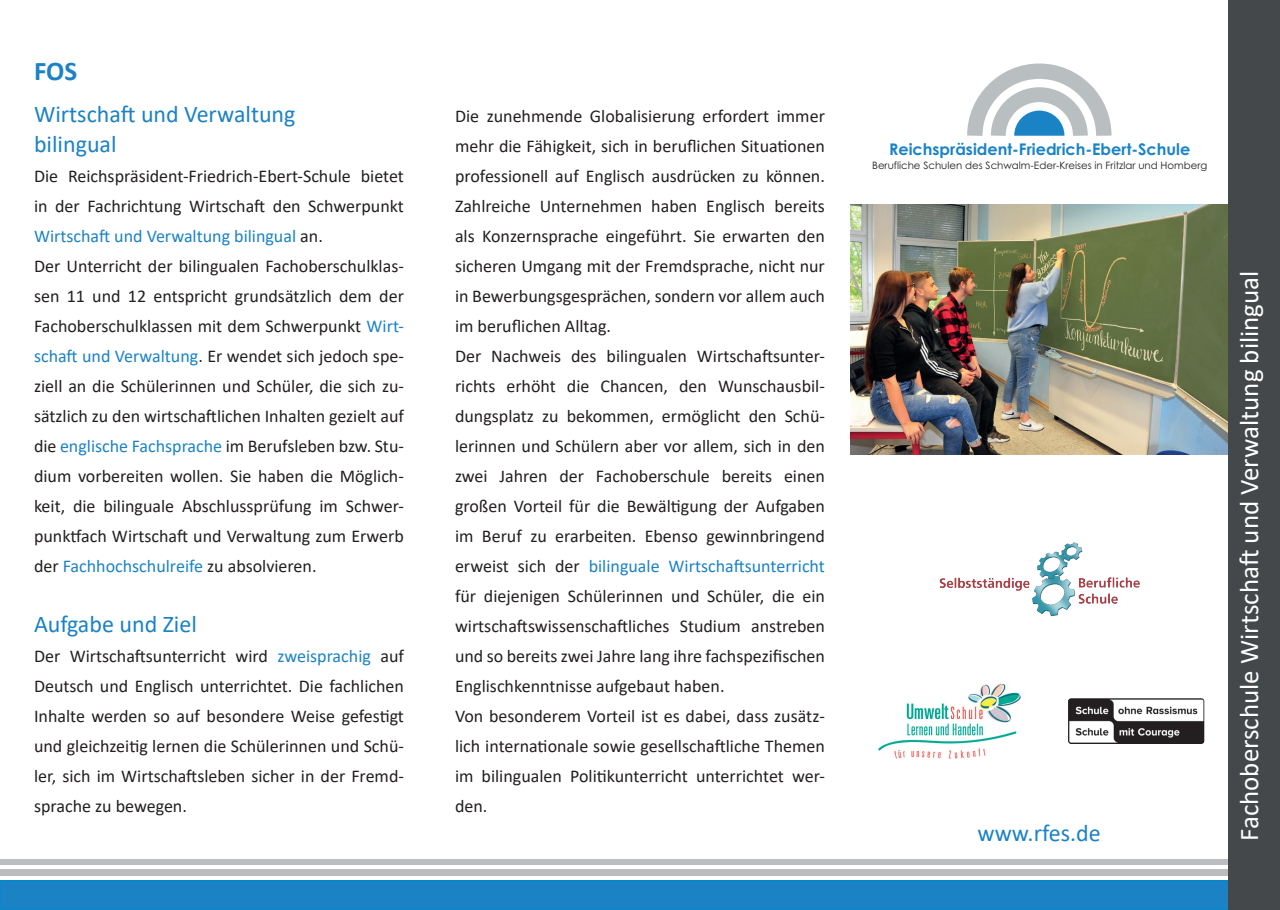
<style>
.page{position:relative;width:1280px;height:910px;background:#fff}
.page>*{position:absolute;margin:0;border:0;box-sizing:border-box;transform-origin:0 0}
.t1{font:27px "Calibri";color:#fff}
.t2{font:700 27px "Calibri";color:#1b82c5}
.t3{font:24px/30px "Calibri";color:#1b82c5}
.t4{font:18px/30px "Calibri";color:#231f20}
.t5{font:700 16.05px "Century Gothic";color:#1983c6}
.t6{font:10.2px "Century Gothic";color:#231f20}
.s1{color:#1b82c5}
</style>
<div class="page">
<img style="left:850px;top:204px;width:379px;height:251px">
<div style="left:0;top:869px;width:1229px;height:7px;background:#bcbdc0"></div>
<div style="left:0;top:859px;width:1229px;height:6px;background:#bcbdc0"></div>
<div style="left:0;top:881px;width:1228px;height:29px;background:#1b82c5"></div>
<div style="left:0;top:880px;width:1229px;height:30px;border:1px solid #008acf"></div>
<img style="left:939px;top:542px;width:201px;height:75px">
<img style="left:878px;top:683px;width:143px;height:76px">
<img style="left:1068px;top:698px;width:136px;height:46px">
<div style="left:1229px;top:0;width:51px;height:910px;background:#45484a"></div>
<svg style="left:967px;top:63px;width:145px;height:73px"></svg>
<h1 class="t2" style="left:34px;top:52px;width:45px">FOS</h1>
<h2 class="t3" style="left:34px;top:98px;width:263px">Wirtschaft und Verwaltung bilingual</h2>
<p class="t4" style="left:34px;top:160px;width:371px">Die Reichspräsident-Friedrich-Ebert-Schule bietet in der Fachrichtung Wirtschaft den Schwerpunkt <span class="s1">Wirtschaft und Verwaltung bilingual</span> an.<br>Der Unterricht der bilingualen Fachoberschulklas&shy;sen 11 und 12 entspricht grundsätzlich dem der Fachoberschulklassen mit dem Schwerpunkt <span class="s1">Wirt&shy;schaft und Verwaltung</span>. Er wendet sich jedoch spe&shy;ziell an die Schülerinnen und Schüler, die sich zu&shy;sätzlich zu den wirtschaftlichen Inhalten gezielt auf die <span class="s1">englische Fachsprache</span> im Berufsleben bzw. Stu&shy;dium vorbereiten wollen. Sie haben die Möglich&shy;keit, die bilinguale Abschlussprüfung im Schwer&shy;punktfach Wirtschaft und Verwaltung zum Erwerb der <span class="s1">Fachhochschulreife</span> zu absolvieren.</p>
<h2 class="t3" style="left:34px;top:608px;width:164px">Aufgabe und Ziel</h2>
<p class="t4" style="left:34px;top:640px;width:371px;text-align:justify">Der Wirtschaftsunterricht wird <span class="s1">zweisprachig</span> auf Deutsch und Englisch unterrichtet. Die fachlichen Inhalte werden so auf besondere Weise gefestigt und gleichzeitig lernen die Schülerinnen und Schü&shy;ler, sich im Wirtschaftsleben sicher in der Fremd&shy;sprache zu bewegen.</p>
<p class="t4" style="left:455px;top:100px;width:371px">Die zunehmende Globalisierung erfordert immer mehr die Fähigkeit, sich in beruflichen Situationen professionell auf Englisch ausdrücken zu können.<br>Zahlreiche Unternehmen haben Englisch bereits als Konzernsprache eingeführt. Sie erwarten den sicheren Umgang mit der Fremdsprache, nicht nur in Bewerbungsgesprächen, sondern vor allem auch im beruflichen Alltag.<br>Der Nachweis des bilingualen Wirtschaftsunter&shy;richts erhöht die Chancen, den Wunschausbil&shy;dungsplatz zu bekommen, ermöglicht den Schü&shy;lerinnen und Schülern aber vor allem, sich in den zwei Jahren der Fachoberschule bereits einen großen Vorteil für die Bewältigung der Aufgaben im Beruf zu erarbeiten. Ebenso gewinnbringend erweist sich der <span class="s1">bilinguale Wirtschaftsunterricht </span>für diejenigen Schülerinnen und Schüler, die ein wirtschaftswissenschaftliches Studium anstreben und so bereits zwei Jahre lang ihre fachspezifischen Englischkenntnisse aufgebaut haben.<br>Von besonderem Vorteil ist es dabei, dass zusätz&shy;lich internationale sowie gesellschaftliche Themen im bilingualen Politikunterricht unterrichtet wer&shy;den.</p>
<p class="t5" style="left:889px;top:137px;width:303px">Reichspräsident-Friedrich-Ebert-Schule</p>
<p class="t6" style="left:872px;top:159px;width:337px">Berufliche Schulen des Schwalm-Eder-Kreises in Fritzlar und Homberg</p>
<h2 class="t3" style="left:977px;top:818px;width:125px">www.rfes.de</h2>
<h1 class="t1" style="left:1230px;top:841px;width:572px;rotate:-90deg">Fachoberschule Wirtschaft und Verwaltung bilingual</h1>
</div>
